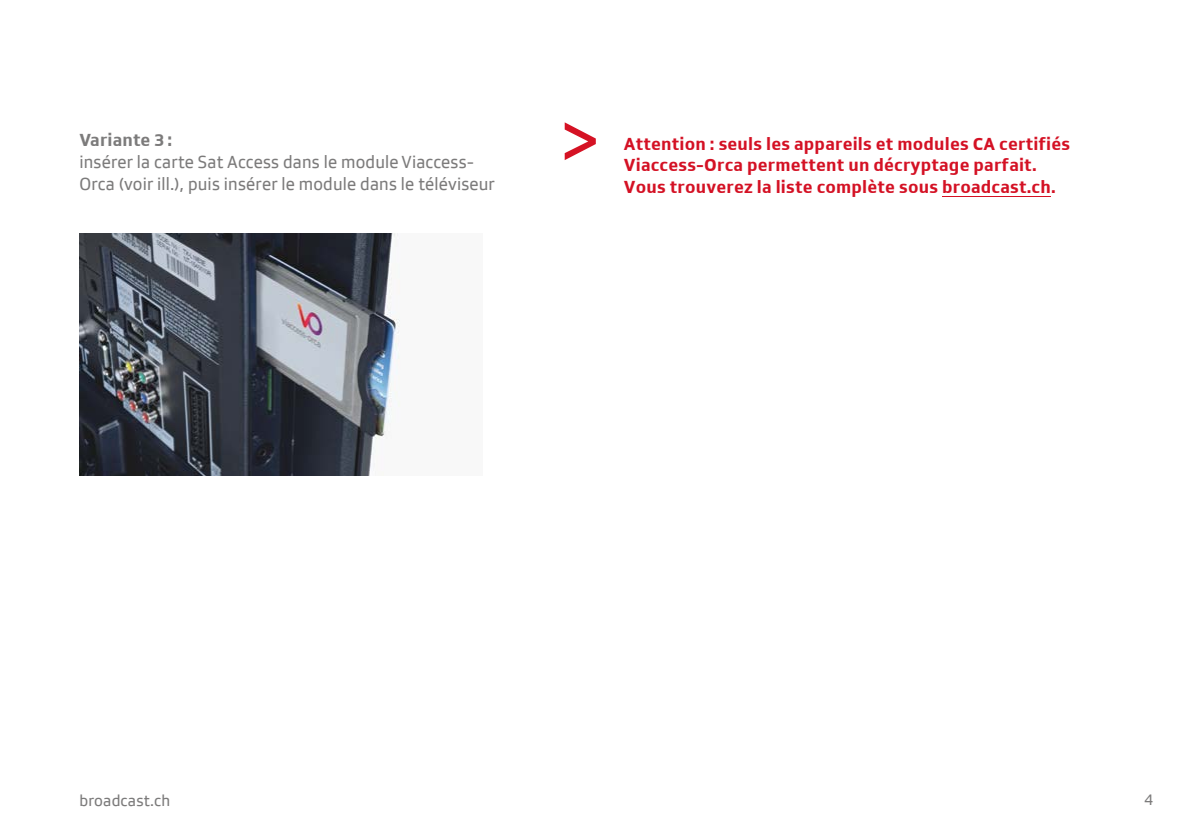
<style>
.page{position:relative;width:1191px;height:840px;background:#fff}
.page>*{position:absolute;margin:0;border:0;box-sizing:border-box;transform-origin:0 0}
.t1{font:82px "SRGSSR Type";color:#d51224}
.t2{font:700 18px/21.6px "SRGSSR Type";letter-spacing:.01em;color:#d41124}
.t3{font:18px/22px "SRGSSR Type";letter-spacing:.01em;color:#7c7b7b}
.t4{font:16px "SRGSSR Type";letter-spacing:.01em;color:#7c7b7b}
.s1{font-weight:700}
</style>
<div class="page">
<img style="left:79px;top:233px;width:321px;height:242px">
<hr style="left:942px;top:196px;width:108px;height:1px;background:#d41124">
<p class="t3" style="left:79px;top:128px;width:417px"><span class="s1">Variante 3 :<br></span>insérer la carte Sat Access dans le module Viaccess-<br>Orca (voir ill.), puis insérer le module dans le téléviseur</p>
<h1 class="t1" style="left:556px;top:94px;width:49px">&gt;</h1>
<p class="t2" style="left:624px;top:132px;width:448px">Attention : seuls les appareils et modules CA certifiés<br>Viaccess-Orca permettent un décryptage parfait.<br>Vous trouverez la liste complète sous broadcast.ch.</p>
<p class="t4" style="left:79px;top:791px;width:92px">broadcast.ch</p>
<p class="t4" style="left:1144px;top:789px;width:11px">4</p>
</div>
